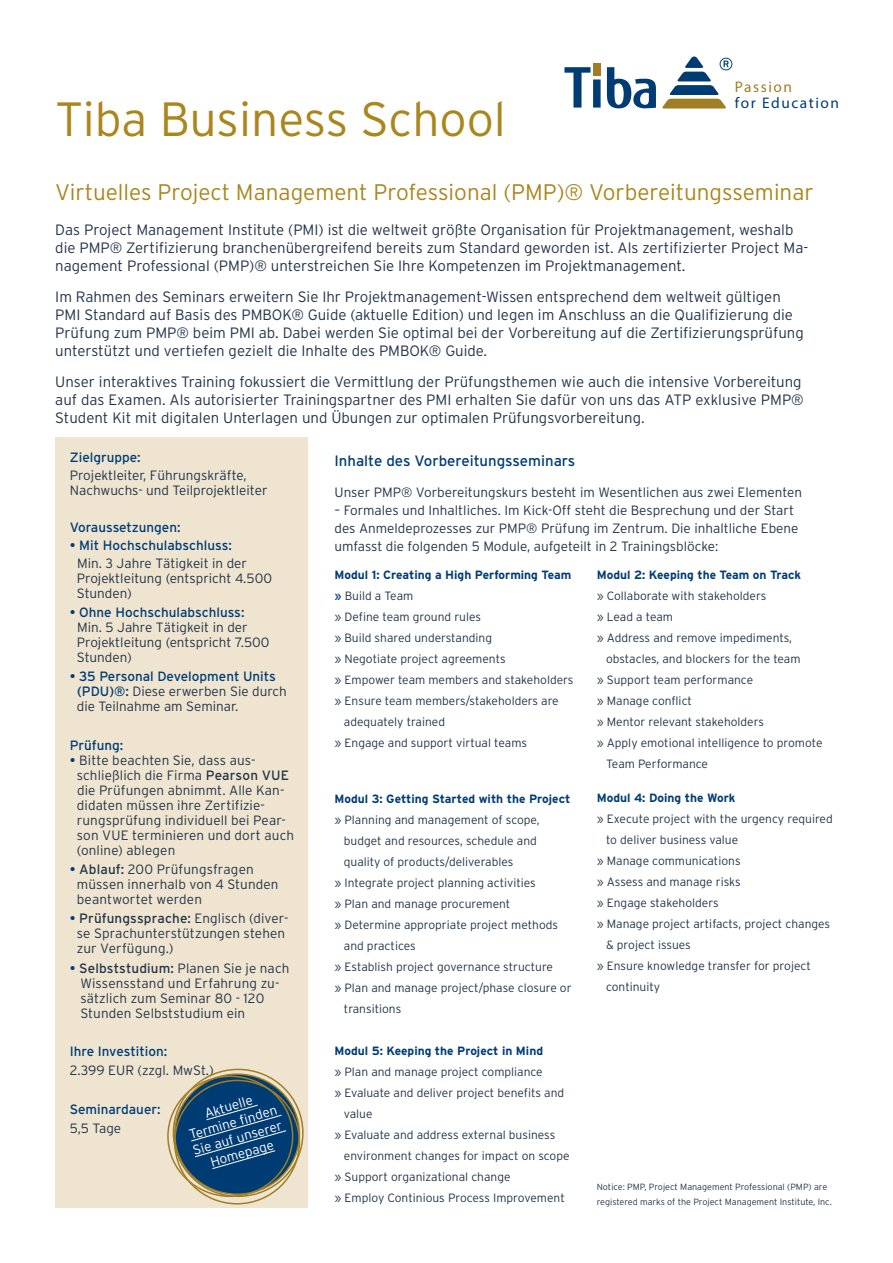
<style>
.page{position:relative;width:893px;height:1263px;background:#fff}
.page>*{position:absolute;margin:0;border:0;box-sizing:border-box;transform-origin:0 0}
.t1{font:300 48px "Interstate";color:#aa861d}
.t2{font:300 22.5px "Interstate";color:#aa861d}
.t3{font:15.45px "Myriad Pro";letter-spacing:.1em;color:#003c74}
.t4{font:15.45px "Myriad Pro";letter-spacing:.1em;color:#a07e25}
.t5{font:300 15px/18px "Interstate";color:#233549}
.t6{font:15px "Interstate";color:#003c74}
.t7{font:300 13.5px/15px "Interstate";color:#233549}
.t8{font:13.5px "Interstate";color:#003c74}
.t9{font:300 13.5px/16.2px "Interstate";color:#fff;text-align:center}
.t10{font:300 12px "Interstate";color:#233549}
.t11{font:700 12px "Interstate";color:#003c74}
.t12{font:300 9px/15px "Interstate";color:#233549}
.s1{font-weight:400;color:#003c74}
.s2{font-weight:400}
</style>
<div class="page">
<svg style="left:662px;top:56px;width:70px;height:53px"></svg>
<svg style="left:564px;top:67px;width:26px;height:41px"></svg>
<div style="left:593px;top:64px;width:7px;height:12px;background:#a07e25"></div>
<div style="left:593px;top:79px;width:8px;height:29px;background:#003c74"></div>
<svg style="left:607px;top:67px;width:49px;height:41px"></svg>
<div style="left:55px;top:437px;width:253px;height:771px;background:#eee4d0"></div>
<svg style="left:175px;top:1074px;width:124px;height:120px;background:#12436a"></svg>
<div style="left:167px;top:1075px;width:126px;height:122px;border:2px solid #a07e25;border-radius:50%"></div>
<svg style="left:191px;top:1105px;width:95px;height:64px;background:#0d457a"></svg>
<h1 class="t1" style="left:55px;top:92px;width:452px">Tiba Business School</h1>
<p class="t4" style="left:735px;top:77px;width:59px">Passion</p>
<p class="t3" style="left:735px;top:94px;width:106px">for Education</p>
<h2 class="t2" style="left:55px;top:179px;width:760px">Virtuelles Project Management Professional (PMP)® Vorbereitungsseminar</h2>
<p class="t5" style="left:55px;top:221px;width:754px">Das Project Management Institute (PMI) ist die weltweit größte Organisation für Projektmanagement, weshalb die PMP® Zertifizierung branchenübergreifend bereits zum Standard geworden ist. Als zertifizierter Project Ma&shy;nagement Professional (PMP)® unterstreichen Sie Ihre Kompetenzen im Projektmanagement.</p>
<p class="t5" style="left:55px;top:288px;width:750px">Im Rahmen des Seminars erweitern Sie Ihr Projektmanagement-Wissen entsprechend dem weltweit gültigen PMI Standard auf Basis des PMBOK® Guide (aktuelle Edition) und legen im Anschluss an die Qualifizierung die Prüfung zum PMP® beim PMI ab. Dabei werden Sie optimal bei der Vorbereitung auf die Zertifizierungsprüfung unterstützt und vertiefen gezielt die Inhalte des PMBOK® Guide.</p>
<p class="t5" style="left:55px;top:372px;width:750px">Unser interaktives Training fokussiert die Vermittlung der Prüfungsthemen wie auch die intensive Vorbereitung auf das Examen. Als autorisierter Trainingspartner des PMI erhalten Sie dafür von uns das ATP exklusive PMP®<br>Student Kit mit digitalen Unterlagen und Übungen zur optimalen Prüfungsvorbereitung.</p>
<p class="t8" style="left:70px;top:449px;width:72px">Zielgruppe:</p>
<p class="t7" style="left:70px;top:467px;width:199px">Projektleiter, Führungskräfte,<br>Nachwuchs- und Teilprojektleiter</p>
<p class="t8" style="left:70px;top:519px;width:112px">Voraussetzungen:</p>
<p class="t8" style="left:70px;top:537px;width:164px">• Mit Hochschulabschluss:</p>
<p class="t7" style="left:77px;top:555px;width:197px">Min. 3 Jahre Tätigkeit in der<br>Projektleitung (entspricht 4.500<br>Stunden)</p>
<p class="t8" style="left:70px;top:605px;width:176px">• Ohne Hochschulabschluss:</p>
<p class="t7" style="left:77px;top:620px;width:194px">Min. 5 Jahre Tätigkeit in der<br>Projektleitung (entspricht 7.500<br>Stunden)</p>
<p class="t7" style="left:77px;top:669px;width:212px;text-indent:-7px"><span class="s1">• 35 Personal Development Units (PDU)®:</span> Diese erwerben Sie durch die Teilnahme am Seminar.</p>
<p class="t8" style="left:70px;top:737px;width:55px">Prüfung:</p>
<p class="t7" style="left:77px;top:752px;width:219px;text-indent:-7px"><span class="s1">•</span> Bitte beachten Sie, dass aus&shy;schließlich die Firma <span class="s2">Pearson VUE </span>die Prüfungen abnimmt. Alle Kan&shy;didaten müssen ihre Zertifizie&shy;rungsprüfung individuell bei Pear&shy;son VUE terminieren und dort auch (online) ablegen</p>
<p class="t7" style="left:77px;top:862px;width:203px;text-indent:-7px"><span class="s1">•</span> <span class="s2">Ablauf:</span> 200 Prüfungsfragen müssen innerhalb von 4 Stunden beantwortet werden</p>
<p class="t7" style="left:77px;top:911px;width:213px;text-indent:-7px"><span class="s1">•</span> <span class="s2">Prüfungssprache:</span> Englisch (diver&shy;se Sprachunterstützungen stehen zur Verfügung.)</p>
<p class="t7" style="left:80px;top:960px;width:211px;text-indent:-11px"><span class="s1">•</span> <span class="s2">Selbststudium:</span> Planen Sie je nach<br>Wissensstand und Erfahrung zu&shy;sätzlich zum Seminar 80 - 120<br>Stunden Selbststudium ein</p>
<p class="t8" style="left:70px;top:1044px;width:99px">Ihre Investition:</p>
<p class="t7" style="left:70px;top:1063px;width:146px">2.399 EUR (zzgl. MwSt.)</p>
<p class="t8" style="left:70px;top:1101px;width:92px">Seminardauer:</p>
<p class="t7" style="left:70px;top:1121px;width:53px">5,5 Tage</p>
<p class="t9" style="left:182px;top:1111px;width:94px;rotate:-16deg">Aktuelle<br>Termine finden<br>Sie auf unserer<br>Homepage</p>
<p class="t6" style="left:334px;top:453px;width:242px">Inhalte des Vorbereitungsseminars</p>
<p class="t7" style="left:334px;top:485px;width:469px">Unser PMP® Vorbereitungskurs besteht im Wesentlichen aus zwei Elementen</p>
<p class="t7" style="left:334px;top:501px;width:465px;line-height:18px">– Formales und Inhaltliches. Im Kick-Off steht die Besprechung und der Start des Anmeldeprozesses zur PMP® Prüfung im Zentrum. Die inhaltliche Ebene umfasst die folgenden 5 Module, aufgeteilt in 2 Trainingsblöcke:</p>
<p class="t11" style="left:334px;top:568px;width:238px">Modul 1: Creating a High Performing Team</p>
<p class="t10" style="left:334px;top:588px;width:80px"><span class="s1">»</span> Build a Team</p>
<p class="t10" style="left:334px;top:609px;width:148px">» Define team ground rules</p>
<p class="t10" style="left:334px;top:630px;width:159px">» Build shared understanding</p>
<p class="t10" style="left:334px;top:651px;width:173px">» Negotiate project agreements</p>
<p class="t10" style="left:334px;top:672px;width:240px">» Empower team members and stakeholders</p>
<p class="t10" style="left:334px;top:693px;width:226px">» Ensure team members/stakeholders are</p>
<p class="t10" style="left:344px;top:714px;width:103px">adequately trained</p>
<p class="t10" style="left:334px;top:735px;width:194px">» Engage and support virtual teams</p>
<p class="t11" style="left:597px;top:568px;width:206px">Modul 2: Keeping the Team on Track</p>
<p class="t10" style="left:597px;top:589px;width:171px">» Collaborate with stakeholders</p>
<p class="t10" style="left:597px;top:610px;width:78px">» Lead a team</p>
<p class="t10" style="left:597px;top:631px;width:197px">» Address and remove impediments,</p>
<p class="t10" style="left:606px;top:652px;width:196px">obstacles, and blockers for the team</p>
<p class="t10" style="left:597px;top:673px;width:158px">» Support team performance</p>
<p class="t10" style="left:597px;top:694px;width:97px">» Manage conflict</p>
<p class="t10" style="left:597px;top:715px;width:169px">» Mentor relevant stakeholders</p>
<p class="t10" style="left:597px;top:736px;width:227px">» Apply emotional intelligence to promote</p>
<p class="t10" style="left:606px;top:757px;width:103px">Team Performance</p>
<p class="t11" style="left:597px;top:791px;width:140px">Modul 4: Doing the Work</p>
<p class="t10" style="left:597px;top:812px;width:238px">» Execute project with the urgency required</p>
<p class="t10" style="left:606px;top:833px;width:134px">to deliver business value</p>
<p class="t10" style="left:597px;top:854px;width:145px">» Manage communications</p>
<p class="t10" style="left:597px;top:875px;width:146px">» Assess and manage risks</p>
<p class="t10" style="left:597px;top:896px;width:123px">» Engage stakeholders</p>
<p class="t10" style="left:597px;top:917px;width:235px">» Manage project artifacts, project changes</p>
<p class="t10" style="left:606px;top:938px;width:86px">&amp; project issues</p>
<p class="t10" style="left:597px;top:959px;width:216px">» Ensure knowledge transfer for project</p>
<p class="t10" style="left:606px;top:980px;width:55px">continuity</p>
<p class="t11" style="left:334px;top:792px;width:237px">Modul 3: Getting Started with the Project</p>
<p class="t10" style="left:334px;top:813px;width:207px">» Planning and management of scope,</p>
<p class="t10" style="left:344px;top:834px;width:194px">budget and resources, schedule and</p>
<p class="t10" style="left:344px;top:855px;width:171px">quality of products/deliverables</p>
<p class="t10" style="left:334px;top:876px;width:203px">» Integrate project planning activities</p>
<p class="t10" style="left:334px;top:897px;width:177px">» Plan and manage procurement</p>
<p class="t10" style="left:334px;top:918px;width:225px">» Determine appropriate project methods</p>
<p class="t10" style="left:344px;top:939px;width:73px">and practices</p>
<p class="t10" style="left:334px;top:960px;width:220px">» Establish project governance structure</p>
<p class="t10" style="left:334px;top:981px;width:239px">» Plan and manage project/phase closure or</p>
<p class="t10" style="left:344px;top:1002px;width:59px">transitions</p>
<p class="t11" style="left:334px;top:1044px;width:210px">Modul 5: Keeping the Project in Mind</p>
<p class="t10" style="left:334px;top:1065px;width:210px">» Plan and manage project compliance</p>
<p class="t10" style="left:334px;top:1086px;width:231px">» Evaluate and deliver project benefits and</p>
<p class="t10" style="left:344px;top:1107px;width:30px">value</p>
<p class="t10" style="left:334px;top:1128px;width:222px">» Evaluate and address external business</p>
<p class="t10" style="left:344px;top:1149px;width:227px">environment changes for impact on scope</p>
<p class="t10" style="left:334px;top:1170px;width:178px">» Support organizational change</p>
<p class="t10" style="left:334px;top:1191px;width:232px">» Employ Continious Process Improvement</p>
<p class="t12" style="left:597px;top:1179px;width:237px">Notice: PMP, Project Management Professional (PMP) are registered marks of the Project Management Institute, Inc.</p>
</div>
